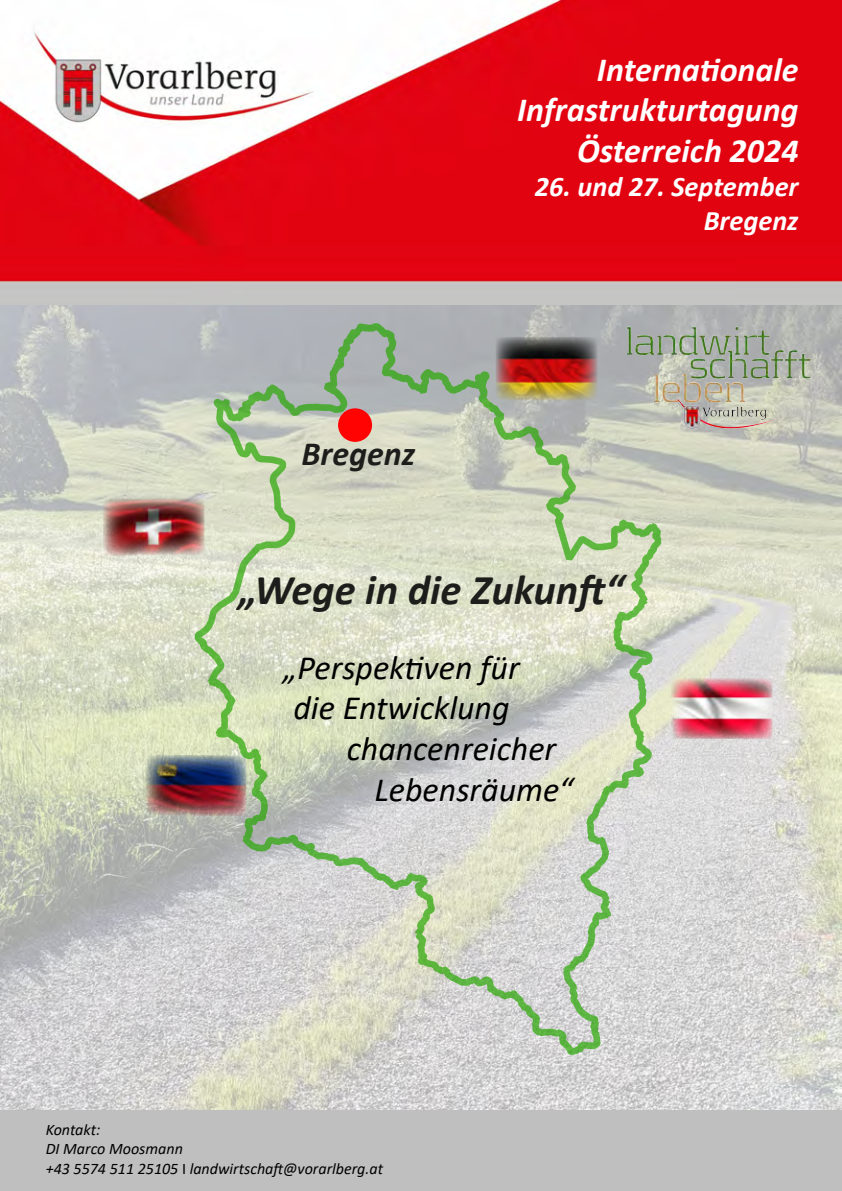
<style>
.page{position:relative;width:842px;height:1191px;background:#fff}
.page>*{position:absolute;margin:0;border:0;box-sizing:border-box;transform-origin:0 0}
.t1{font:italic 700 42.6px "Calibri";color:#1d1d1b}
.t2{font:italic 34px "Calibri";color:#000}
.t3{font:italic 700 34px/40.8px "Calibri";color:#fff;text-align:right}
.t4{font:italic 700 34px "Calibri";color:#1d1d1b}
.t5{font:italic 700 28.4px/34px "Calibri";color:#fff;text-align:right}
.t6{font:italic 16px/19.2px "Calibri";color:#000}
.s1{font-style:normal}
</style>
<div class="page">
<img style="left:0;top:0;width:842px;height:1110px">
<div style="left:0;top:1110px;width:842px;height:81px;background:#bfbfbf"></div>
<img style="left:626px;top:326px;width:184px;height:103px">
<img style="left:670px;top:677px;width:102px;height:62px">
<img style="left:496px;top:337px;width:102px;height:63px">
<img style="left:103px;top:498px;width:102px;height:58px">
<img style="left:145px;top:754px;width:102px;height:62px">
<div style="left:338px;top:408px;width:34px;height:34px;background:#ff0303;border-radius:50%"></div>
<h2 class="t4" style="left:302px;top:429px;width:115px">Bregenz</h2>
<h2 class="t3" style="left:517px;top:48px;width:283px">Internationale<br>Infrastrukturtagung<br>Österreich 2024</h2>
<h3 class="t5" style="left:535px;top:169px;width:265px">26. und 27. September<br>Bregenz</h3>
<h1 class="t1" style="left:238px;top:560px;width:387px">„Wege in die Zukunft“</h1>
<h2 class="t2" style="left:283px;top:643px;width:238px">„Perspektiven für</h2>
<h2 class="t2" style="left:293px;top:684px;width:218px">die Entwicklung</h2>
<h2 class="t2" style="left:347px;top:725px;width:211px">chancenreicher</h2>
<h2 class="t2" style="left:375px;top:766px;width:200px">Lebensräume“</h2>
<p class="t6" style="left:46px;top:1119px;width:339px">Kontakt:<br>DI Marco Moosmann<br>+43 5574 511 25105 <span class="s1">I</span> landwirtschaft@vorarlberg.at</p>
</div>
